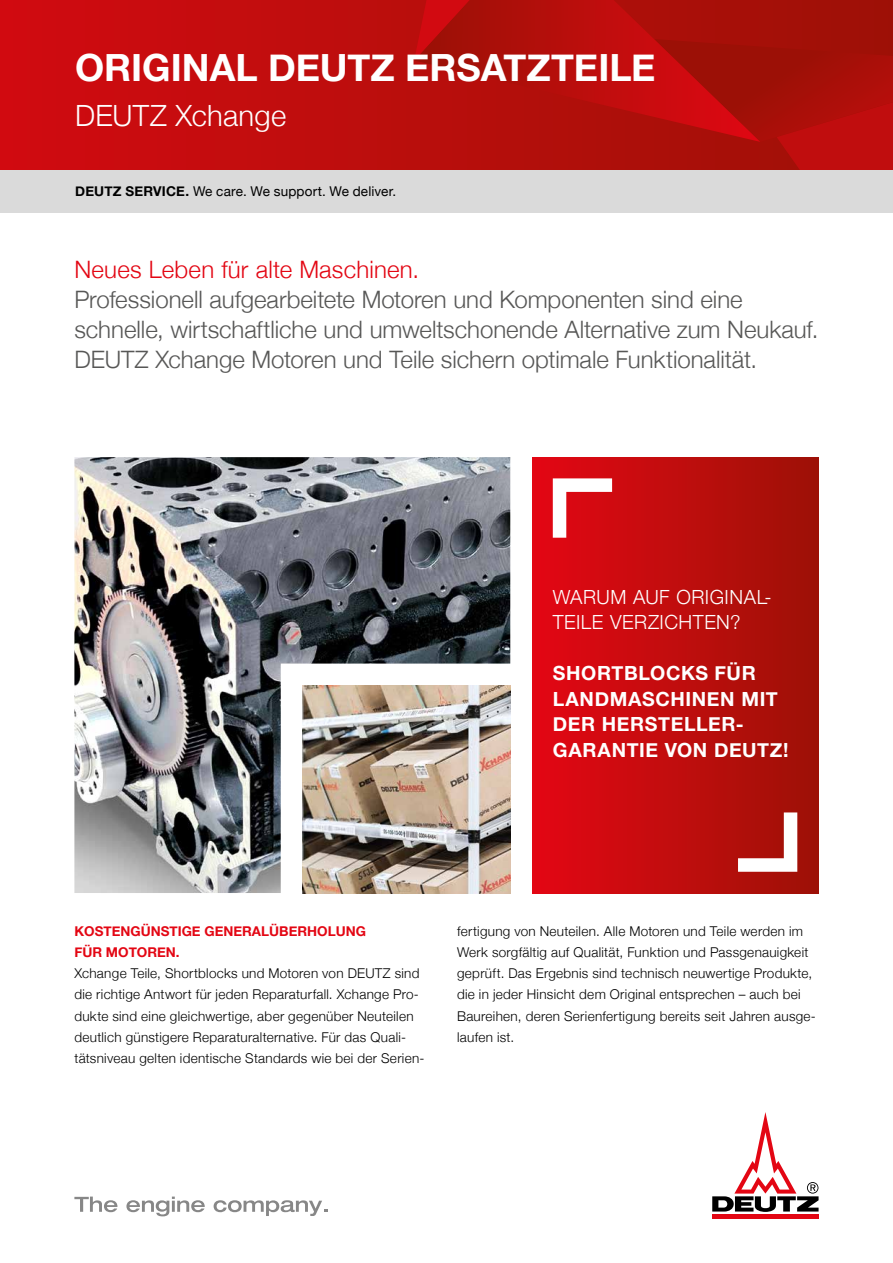
<style>
.page{position:relative;width:893px;height:1263px;background:#fff}
.page>*{position:absolute;margin:0;border:0;box-sizing:border-box;transform-origin:0 0}
.t1{font:700 37.5px "Helvetica Neue";color:#fff}
.t2{font:300 29.25px "Helvetica Neue";letter-spacing:.01em;color:#fff}
.t3{font:300 24px/30px "Helvetica Neue";color:#575756}
.t4{font:300 24px "Helvetica Neue";letter-spacing:.01em;color:#e30613}
.t5{font:700 19.5px/25.5px "Helvetica Neue";letter-spacing:.03em;color:#fff}
.t6{font:300 19.5px/25.5px "Helvetica Neue";letter-spacing:.025em;color:#fff}
.t7{font:300 13.5px/21.3px "Helvetica Neue";letter-spacing:.02em;color:#000}
.t8{font:700 13.5px/21.3px "Helvetica Neue";color:#e30613}
.t9{font:13.5px "Helvetica Neue";letter-spacing:.01em;color:#000}
.s1{font-weight:700}
</style>
<div class="page">
<hr style="left:712px;top:1214px;width:107px;height:4px;background:#e30613">
<svg style="left:712px;top:1112px;width:107px;height:100px"></svg>
<svg style="left:0;top:0;width:893px;height:170px;background:#c10c0d"></svg>
<svg style="left:654px;top:39px;width:239px;height:131px;background:#ad0e09"></svg>
<svg style="left:414px;top:0;width:346px;height:142px;background:#b30e0a"></svg>
<svg style="left:414px;top:0;width:56px;height:61px;background:#b60d0b"></svg>
<svg style="left:74px;top:1196px;width:43px;height:16px"></svg>
<svg style="left:126px;top:1196px;width:79px;height:20px"></svg>
<svg style="left:214px;top:1200px;width:113px;height:16px"></svg>
<div style="left:0;top:170px;width:893px;height:43px;background:#dadada"></div>
<img style="left:74px;top:457px;width:436px;height:436px">
<div style="left:532px;top:458px;width:287px;height:435px;background:linear-gradient(to right,#e40714,#9d1107)"></div>
<svg style="left:738px;top:812px;width:59px;height:60px"></svg>
<svg style="left:553px;top:478px;width:59px;height:60px"></svg>
<h1 class="t1" style="left:75px;top:38px;width:582px">ORIGINAL DEUTZ ERSATZTEILE</h1>
<h2 class="t2" style="left:75px;top:92px;width:213px">DEUTZ Xchange</h2>
<p class="t9" style="left:75px;top:181px;width:323px"><span class="s1">DEUTZ SERVICE.</span> We care. We support. We deliver.</p>
<h3 class="t4" style="left:74px;top:250px;width:346px">Neues Leben für alte Maschinen.</h3>
<h3 class="t3" style="left:74px;top:283px;width:745px">Professionell aufgearbeitete Motoren und Komponenten sind eine schnelle, wirtschaftliche und umweltschonende Alternative zum Neukauf.<br>DEUTZ Xchange Motoren und Teile sichern optimale Funktionalität.</h3>
<h3 class="t6" style="left:553px;top:582px;width:221px">WARUM AUF ORIGINAL-<br>TEILE VERZICHTEN?</h3>
<h3 class="t5" style="left:553px;top:661px;width:237px">SHORTBLOCKS FÜR<br>LANDMASCHINEN MIT<br>DER HERSTELLER-<br>GARANTIE VON DEUTZ!</h3>
<p class="t8" style="left:74px;top:920px;width:293px">KOSTENGÜNSTIGE GENERALÜBERHOLUNG<br>FÜR MOTOREN.</p>
<p class="t7" style="left:74px;top:962px;width:352px">Xchange Teile, Shortblocks und Motoren von DEUTZ sind die richtige Antwort für jeden Reparaturfall. Xchange Pro&shy;dukte sind eine gleichwertige, aber gegenüber Neuteilen deutlich günstigere Reparaturalternative. Für das Quali&shy;tätsniveau gelten identische Standards wie bei der Serien-</p>
<p class="t7" style="left:457px;top:919px;width:360px">fertigung von Neuteilen. Alle Motoren und Teile werden im Werk sorgfältig auf Qualität, Funktion und Passgenauigkeit geprüft. Das Ergebnis sind technisch neuwertige Produkte, die in jeder Hinsicht dem Original entsprechen – auch bei Baureihen, deren Serienfertigung bereits seit Jahren ausge&shy;laufen ist.</p>
</div>
